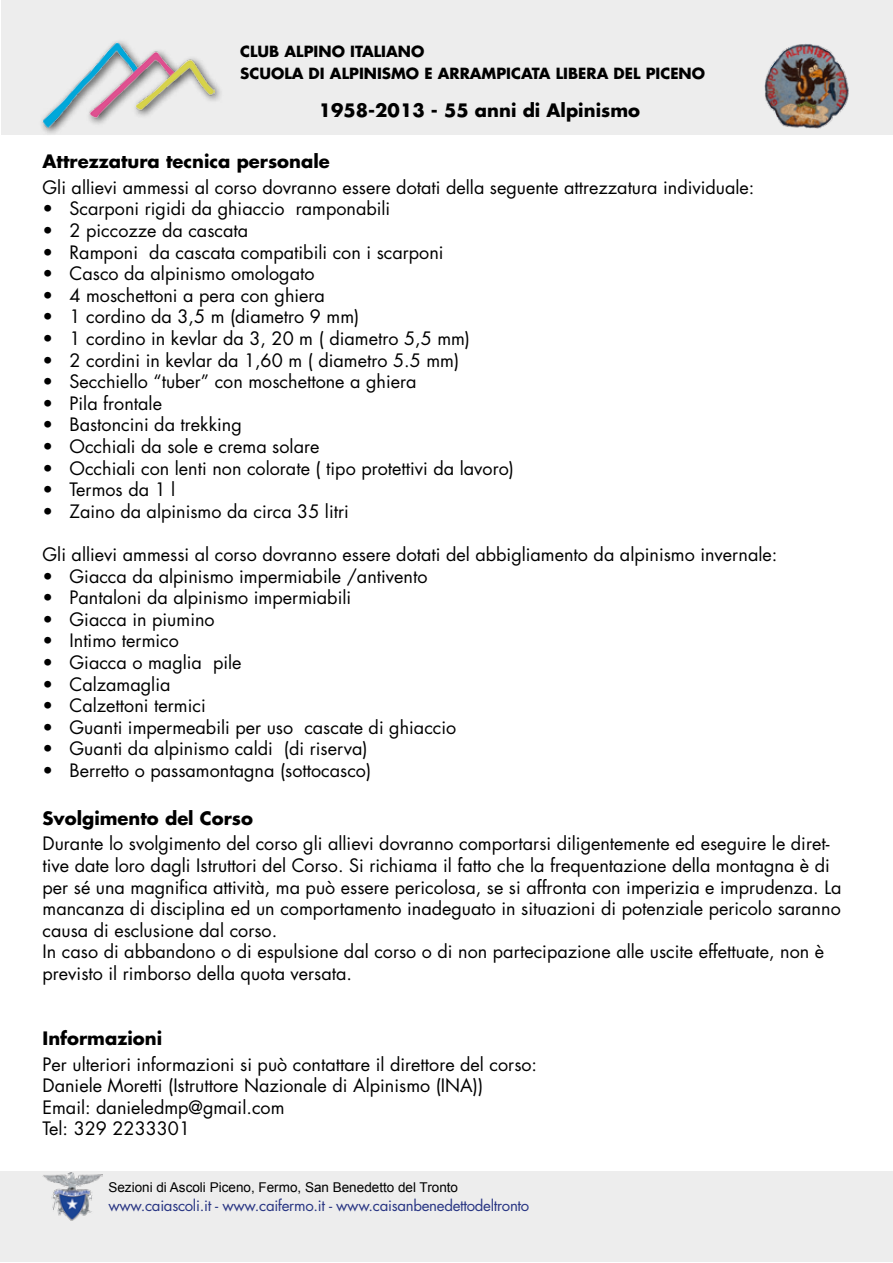
<style>
.page{position:relative;width:893px;height:1263px;background:#fff}
.page>*{position:absolute;margin:0;border:0;box-sizing:border-box;transform-origin:0 0}
.t1{font:18px/21.6px "Futura Std";color:#000}
.t2{font:700 18px "Futura Std";color:#000}
.t3{font:700 15px/21.6px "Futura Std";color:#000}
.t4{font:15px "Futura Std";letter-spacing:-.02em;color:#283583}
.t5{font:13.5px "Arial";color:#000}
</style>
<div class="page">
<div style="left:1px;top:0;width:891px;height:135px;background:#ededed"></div>
<div style="left:0;top:1171px;width:893px;height:91px;background:#ededed"></div>
<img style="left:43px;top:1173px;width:59px;height:47px">
<div style="left:38px;top:38px;width:186px;height:99px;background:#000;opacity:.75"></div>
<img style="left:43px;top:43px;width:172px;height:86px">
<img style="left:764px;top:44px;width:85px;height:85px">
<p class="t3" style="left:240px;top:41px;width:466px">CLUB ALPINO ITALIANO<br>SCUOLA DI ALPINISMO E ARRAMPICATA LIBERA DEL PICENO</p>
<p class="t2" style="left:319px;top:98px;width:323px">1958-2013 - 55 anni di Alpinismo</p>
<p class="t2" style="left:43px;top:149px;width:289px">Attrezzatura tecnica personale</p>
<p class="t1" style="left:43px;top:177px;width:713px">Gli allievi ammessi al corso dovranno essere dotati della seguente attrezzatura individuale:</p>
<p class="t1" style="left:43px;top:198px;width:349px">• Scarponi rigidi da ghiaccio ramponabili</p>
<p class="t1" style="left:43px;top:220px;width:207px">• 2 piccozze da cascata</p>
<p class="t1" style="left:43px;top:241px;width:403px">• Ramponi da cascata compatibili con i scarponi</p>
<p class="t1" style="left:43px;top:263px;width:273px">• Casco da alpinismo omologato</p>
<p class="t1" style="left:43px;top:285px;width:284px">• 4 moschettoni a pera con ghiera</p>
<p class="t1" style="left:43px;top:306px;width:318px">• 1 cordino da 3,5 m (diametro 9 mm)</p>
<p class="t1" style="left:43px;top:328px;width:429px">• 1 cordino in kevlar da 3, 20 m ( diametro 5,5 mm)</p>
<p class="t1" style="left:43px;top:349px;width:418px">• 2 cordini in kevlar da 1,60 m ( diametro 5.5 mm)</p>
<p class="t1" style="left:43px;top:371px;width:375px">• Secchiello “tuber” con moschettone a ghiera</p>
<p class="t1" style="left:43px;top:393px;width:121px">• Pila frontale</p>
<p class="t1" style="left:43px;top:414px;width:201px">• Bastoncini da trekking</p>
<p class="t1" style="left:43px;top:436px;width:278px">• Occhiali da sole e crema solare</p>
<p class="t1" style="left:43px;top:457px;width:473px">• Occhiali con lenti non colorate ( tipo protettivi da lavoro)</p>
<p class="t1" style="left:43px;top:479px;width:134px">• Termos da 1 l</p>
<p class="t1" style="left:43px;top:501px;width:308px">• Zaino da alpinismo da circa 35 litri</p>
<p class="t1" style="left:43px;top:544px;width:736px">Gli allievi ammessi al corso dovranno essere dotati del abbigliamento da alpinismo invernale:</p>
<p class="t1" style="left:43px;top:565px;width:386px">• Giacca da alpinismo impermiabile /antivento</p>
<p class="t1" style="left:43px;top:587px;width:310px">• Pantaloni da alpinismo impermiabili</p>
<p class="t1" style="left:43px;top:609px;width:174px">• Giacca in piumino</p>
<p class="t1" style="left:43px;top:630px;width:138px">• Intimo termico</p>
<p class="t1" style="left:43px;top:652px;width:201px">• Giacca o maglia pile</p>
<p class="t1" style="left:43px;top:673px;width:129px">• Calzamaglia</p>
<p class="t1" style="left:43px;top:695px;width:165px">• Calzettoni termici</p>
<p class="t1" style="left:43px;top:717px;width:415px">• Guanti impermeabili per uso cascate di ghiaccio</p>
<p class="t1" style="left:43px;top:738px;width:327px">• Guanti da alpinismo caldi (di riserva)</p>
<p class="t1" style="left:43px;top:760px;width:330px">• Berretto o passamontagna (sottocasco)</p>
<p class="t2" style="left:43px;top:806px;width:212px">Svolgimento del Corso</p>
<p class="t1" style="left:43px;top:833px;width:800px">Durante lo svolgimento del corso gli allievi dovranno comportarsi diligentemente ed eseguire le diret&shy;tive date loro dagli Istruttori del Corso. Si richiama il fatto che la frequentazione della montagna è di per sé una magnifica attività, ma può essere pericolosa, se si affronta con imperizia e imprudenza. La mancanza di disciplina ed un comportamento inadeguato in situazioni di potenziale pericolo saranno causa di esclusione dal corso.<br>In caso di abbandono o di espulsione dal corso o di non partecipazione alle uscite effettuate, non è previsto il rimborso della quota versata.</p>
<p class="t2" style="left:43px;top:1026px;width:121px">Informazioni</p>
<p class="t1" style="left:43px;top:1053px;width:496px">Per ulteriori informazioni si può contattare il direttore del corso:<br>Daniele Moretti (Istruttore Nazionale di Alpinismo (INA))<br>Email: danieledmp@gmail.com<br>Tel: 329 2233301</p>
<p class="t5" style="left:108px;top:1178px;width:351px">Sezioni di Ascoli Piceno, Fermo, San Benedetto del Tronto</p>
<p class="t4" style="left:108px;top:1196px;width:422px">www.caiascoli.it - www.caifermo.it - www.caisanbenedettodeltronto</p>
</div>
